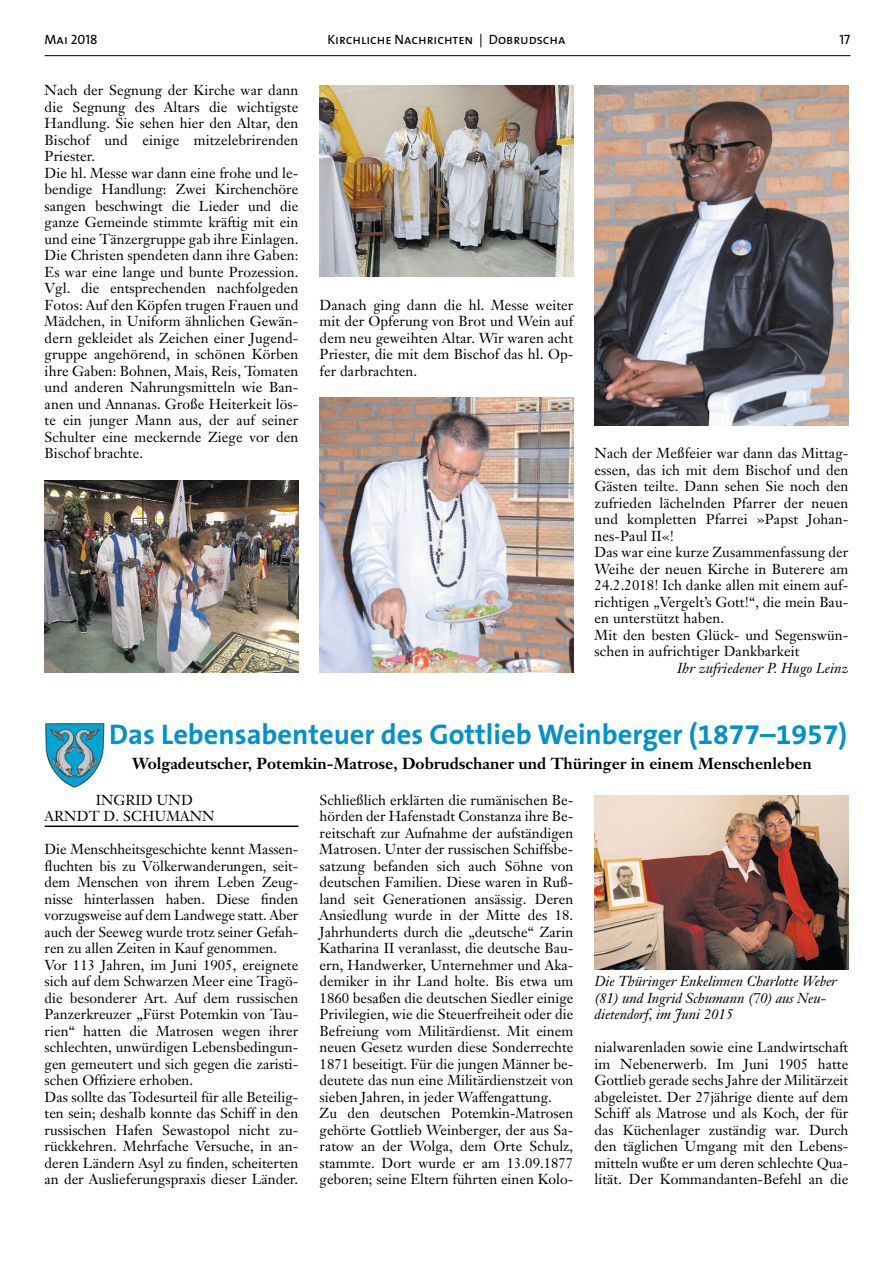
<style>
.page{position:relative;width:893px;height:1263px;background:#fff}
.page>*{position:absolute;margin:0;border:0;box-sizing:border-box;transform-origin:0 0}
.t1{font:700 28.5px "The Sans B7";color:#0092ca}
.t2{font:700 15.75px "Janson Text";color:#000}
.t3{font:14.25px/16.5px "Janson Text";color:#000}
.t4{font:italic 14.25px/16.5px "Janson Text";letter-spacing:-.005em;color:#000}
.t5{font:13.5px "The Sans Caps";color:#000}
</style>
<div class="page">
<hr style="left:45px;top:55px;width:805px;height:1px;background:#000">
<img style="left:45px;top:480px;width:253px;height:193px">
<img style="left:320px;top:85px;width:253px;height:192px">
<img style="left:320px;top:397px;width:253px;height:276px">
<img style="left:595px;top:85px;width:253px;height:340px">
<hr style="left:45px;top:825px;width:253px;height:2px;background:#000">
<img style="left:595px;top:796px;width:253px;height:174px">
<img style="left:45px;top:723px;width:59px;height:65px">
<p class="t5" style="left:327px;top:28px;width:240px">Kirchliche Nachrichten | Dobrudscha</p>
<p class="t5" style="left:45px;top:28px;width:55px">Mai 2018</p>
<p class="t5" style="left:839px;top:28px;width:12px">17</p>
<p class="t3" style="left:45px;top:82px;width:255px">Nach der Segnung der Kirche war dann die Segnung des Altars die wichtigste Handlung. Sie sehen hier den Altar, den Bischof und einige mitzelebrirenden Priester.<br>Die hl. Messe war dann eine frohe und le&shy;bendige Handlung: Zwei Kirchenchöre sangen beschwingt die Lieder und die ganze Gemeinde stimmte kräftig mit ein und eine Tänzergruppe gab ihre Einlagen.<br>Die Christen spendeten dann ihre Gaben:<br>Es war eine lange und bunte Prozession.<br>Vgl. die entsprechenden nachfolgeden Fotos: Auf den Köpfen trugen Frauen und Mädchen, in Uniform ähnlichen Gewän&shy;dern gekleidet als Zeichen einer Jugend&shy;gruppe angehörend, in schönen Körben ihre Gaben: Bohnen, Mais, Reis, Tomaten und anderen Nahrungsmitteln wie Ban&shy;anen und Annanas. Große Heiterkeit lös&shy;te ein junger Mann aus, der auf seiner Schulter eine meckernde Ziege vor den Bischof brachte.</p>
<p class="t3" style="left:320px;top:296px;width:255px;text-align:justify">Danach ging dann die hl. Messe weiter mit der Opferung von Brot und Wein auf dem neu geweihten Altar. Wir waren acht Priester, die mit dem Bischof das hl. Op&shy;fer darbrachten.</p>
<p class="t3" style="left:595px;top:445px;width:255px">Nach der Meßfeier war dann das Mittag&shy;essen, das ich mit dem Bischof und den Gästen teilte. Dann sehen Sie noch den zufrieden lächelnden Pfarrer der neuen und kompletten Pfarrei »Papst Johan&shy;nes-Paul II«!<br>Das war eine kurze Zusammenfassung der Weihe der neuen Kirche in Buterere am 24.2.2018! Ich danke allen mit einem auf&shy;richtigen „Vergelt’s Gott!“, die mein Bau&shy;en unterstützt haben.<br>Mit den besten Glück- und Segenswün&shy;schen in aufrichtiger Dankbarkeit</p>
<p class="t4" style="left:677px;top:660px;width:173px">Ihr zufriedener P. Hugo Leinz</p>
<h1 class="t1" style="left:109px;top:719px;width:740px">Das Lebensabenteuer des Gottlieb Weinberger (1877–1957)</h1>
<p class="t2" style="left:132px;top:753px;width:681px">Wolgadeutscher, Potemkin-Matrose, Dobrudschaner und Thüringer in einem Menschenleben</p>
<p class="t3" style="left:96px;top:791px;width:17px">Ingrid</p>
<p class="t3" style="left:157px;top:791px;width:38px">un D</p>
<p class="t3" style="left:45px;top:808px;width:22px">Arndt</p>
<p class="t3" style="left:104px;top:808px;width:41px">D. Schumann</p>
<p class="t3" style="left:45px;top:841px;width:255px">Die Menschheitsgeschichte kennt Massen&shy;fluchten bis zu Völkerwanderungen, seit&shy;dem Menschen von ihrem Leben Zeug&shy;nisse hinterlassen haben. Diese finden vorzugsweise auf dem Landwege statt. Aber auch der Seeweg wurde trotz seiner Gefah&shy;ren zu allen Zeiten in Kauf genommen.<br>Vor 113 Jahren, im Juni 1905, ereignete sich auf dem Schwarzen Meer eine Tragö&shy;die besonderer Art. Auf dem russischen Panzerkreuzer „Fürst Potemkin von Tau&shy;rien“ hatten die Matrosen wegen ihrer schlechten, unwürdigen Lebensbedingun&shy;gen gemeutert und sich gegen die zaristi&shy;schen Offiziere erhoben.<br>Das sollte das Todesurteil für alle Beteilig&shy;ten sein; deshalb konnte das Schiff in den russischen Hafen Sewastopol nicht zu&shy;rückkehren. Mehrfache Versuche, in an&shy;deren Ländern Asyl zu finden, scheiterten an der Auslieferungspraxis dieser Länder.</p>
<p class="t3" style="left:320px;top:791px;width:255px">Schließlich erklärten die rumänischen Be&shy;hörden der Hafenstadt Constanza ihre Be&shy;reitschaft zur Aufnahme der aufständigen Matrosen. Unter der russischen Schiffsbe&shy;satzung befanden sich auch Söhne von deutschen Familien. Diese waren in Ruß&shy;land seit Generationen ansässig. Deren Ansiedlung wurde in der Mitte des 18.<br>Jahrhunderts durch die „deutsche“ Zarin Katharina II veranlasst, die deutsche Bau&shy;ern, Handwerker, Unternehmer und Aka&shy;demiker in ihr Land holte. Bis etwa um 1860 besaßen die deutschen Siedler einige Privilegien, wie die Steuerfreiheit oder die Befreiung vom Militärdienst. Mit einem neuen Gesetz wurden diese Sonderrechte 1871 beseitigt. Für die jungen Männer be&shy;deutete das nun eine Militärdienstzeit von sieben Jahren, in jeder Waffengattung.<br>Zu den deutschen Potemkin-Matrosen gehörte Gottlieb Weinberger, der aus Sa&shy;ratow an der Wolga, dem Orte Schulz, stammte. Dort wurde er am 13.09.1877 geboren; seine Eltern führten einen Kolo-</p>
<p class="t4" style="left:595px;top:973px;width:244px">Die Thüringer Enkelinnen Charlotte Weber (81) und Ingrid Schumann (70) aus Neu&shy;dietendorf, im Juni 2015</p>
<p class="t3" style="left:595px;top:1039px;width:255px;text-align:justify">nialwarenladen sowie eine Landwirtschaft im Nebenerwerb. Im Juni 1905 hatte Gottlieb gerade sechs Jahre der Militärzeit abgeleistet. Der 27jährige diente auf dem Schiff als Matrose und als Koch, der für das Küchenlager zuständig war. Durch den täglichen Umgang mit den Lebens&shy;mitteln wußte er um deren schlechte Qua&shy;lität. Der Kommandanten-Befehl an die</p>
</div>
